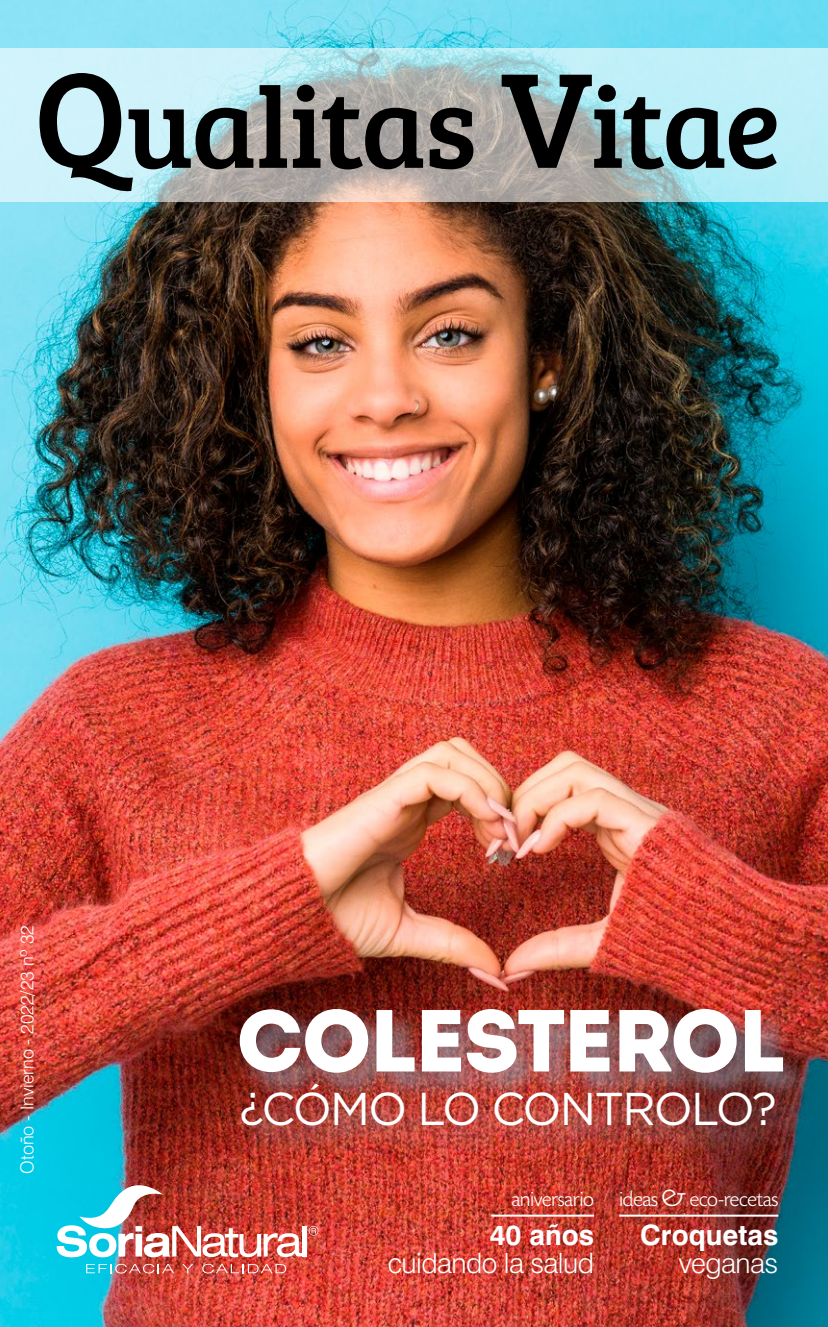
<style>
.page{position:relative;width:828px;height:1327px;background:#fff}
.page>*{position:absolute;margin:0;border:0;box-sizing:border-box;transform-origin:0 0}
.t1{font:116px "Bree Serif";letter-spacing:-.025em;color:#000}
.t2{font:87.8px "Intro";letter-spacing:-.04em;color:#fff}
.t3{font:46px "Gotham";letter-spacing:-.04em;color:#fff}
.t4{font:300 28px "Swiss 721";letter-spacing:-.02em;color:#fff}
.t5{font:700 28px "Swiss 721";color:#fff}
.t6{font:300 22px "Today SHOP";color:#fff}
.t7{font:300 18px "Swiss 721";color:#fff}
.s1{font-size:140px}
.s2{font-size:28px}
</style>
<div class="page">
<img style="left:0;top:0;width:828px;height:1327px">
<svg style="left:0;top:48px;width:828px;height:153px;background:#b9d4d7"></svg>
<hr style="left:619px;top:1214px;width:159px;height:2px;background:#fff">
<hr style="left:491px;top:1214px;width:103px;height:2px;background:#fff">
<div style="left:235px;top:1004px;width:581px;height:100px;background:#91a7ba;opacity:.75"></div>
<div style="left:238px;top:1079px;width:568px;height:78px;background:#91a7ba;opacity:.75"></div>
<svg style="left:86px;top:1263px;width:88px;height:10px"></svg>
<svg style="left:182px;top:1264px;width:11px;height:9px"></svg>
<svg style="left:202px;top:1263px;width:84px;height:10px"></svg>
<img style="left:57px;top:1180px;width:245px;height:77px">
<hr style="left:303px;top:1226px;width:4px;height:30px;background:#fff">
<svg style="left:309px;top:1226px;width:9px;height:9px"></svg>
<h1 class="t1" style="left:34px;top:43px;width:748px"><span class="s1">Q</span>ualitas <span class="s1">V</span>itae</h1>
<p class="t7" style="left:16px;top:1174px;width:250px;rotate:-90deg">Otoño - Invierno - 2022/23 nº 32</p>
<h2 class="t2" style="left:236px;top:988px;width:552px">COLESTEROL</h2>
<h3 class="t3" style="left:240px;top:1079px;width:539px">¿CÓMO LO CONTROLO?</h3>
<p class="t6" style="left:512px;top:1187px;width:268px">aniversario ideas <span class="s2">&amp;</span> eco-recetas</p>
<p class="t5" style="left:490px;top:1218px;width:106px">40 años</p>
<p class="t4" style="left:388px;top:1246px;width:208px">cuidando la salud</p>
<p class="t5" style="left:640px;top:1218px;width:140px">Croquetas</p>
<p class="t4" style="left:679px;top:1246px;width:101px">veganas</p>
</div>
